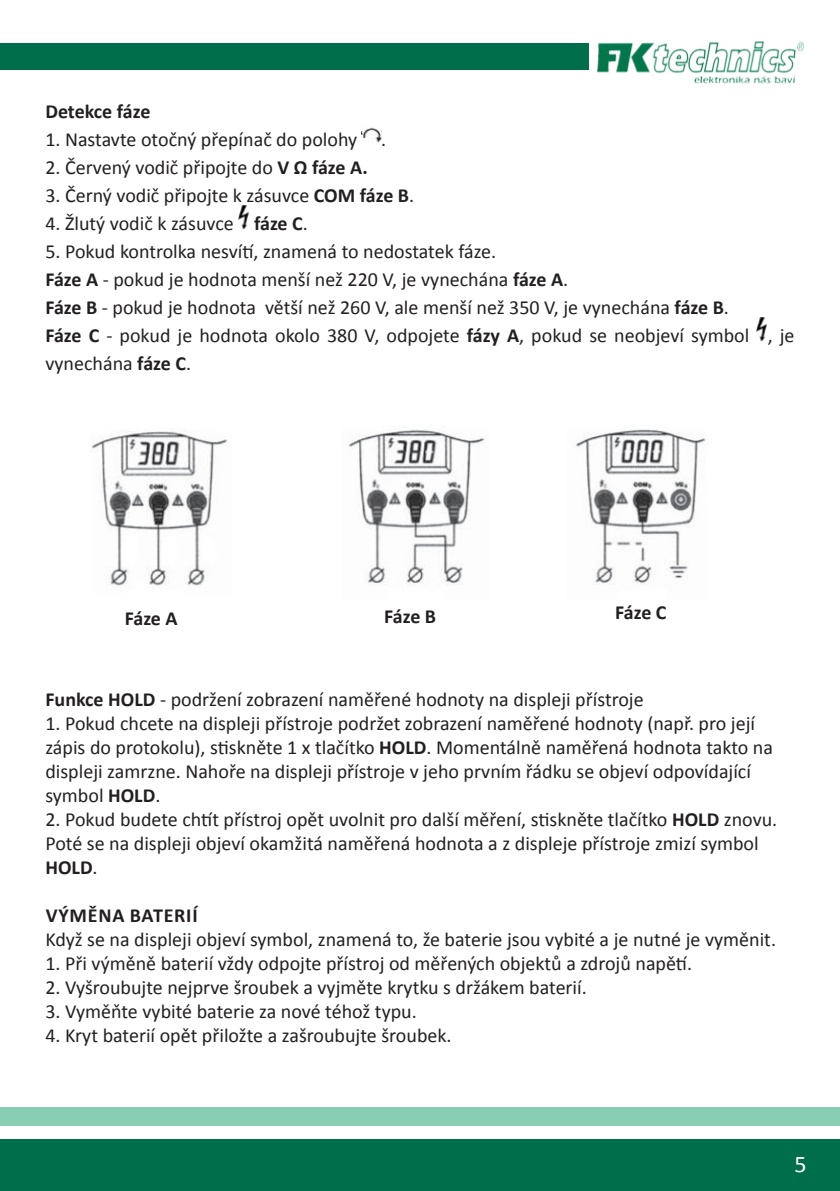
<style>
.page{position:relative;width:840px;height:1191px;background:#fff}
.page>*{position:absolute;margin:0;border:0;box-sizing:border-box;transform-origin:0 0}
.t1{font:24px "Calibri";color:#fff}
.t2{font:20px/24px "Calibri";color:#231f20}
.t3{font:700 20px "Calibri";color:#231f20}
.t4{font:700 20px "Calibri";letter-spacing:.04em;color:#231f20}
.s1{font-weight:700}
</style>
<div class="page">
<div style="left:0;top:44px;width:587px;height:26px;background:#006e4a"></div>
<img style="left:588px;top:41px;width:216px;height:43px">
<div style="left:0;top:1140px;width:839px;height:51px;background:#006e4a"></div>
<div style="left:0;top:1107px;width:839px;height:18px;background:#89ceb4"></div>
<img style="left:362px;top:127px;width:19px;height:16px">
<img style="left:238px;top:205px;width:11px;height:25px">
<img style="left:756px;top:317px;width:11px;height:25px">
<img style="left:91px;top:431px;width:136px;height:158px">
<img style="left:349px;top:427px;width:137px;height:159px">
<img style="left:575px;top:429px;width:131px;height:156px">
<p class="t3" style="left:45px;top:98px;width:106px">Detekce fáze</p>
<p class="t2" style="left:45px;top:127px;width:342px">1. Nastavte otočný přepínač do polohy .</p>
<p class="t2" style="left:45px;top:155px;width:324px">2. Červený vodič připojte do <span class="s1">V Ω fáze A.</span></p>
<p class="t2" style="left:45px;top:183px;width:370px">3. Černý vodič připojte k zásuvce <span class="s1">COM fáze B</span>.</p>
<p class="t2" style="left:45px;top:211px;width:264px">4. Žlutý vodič k zásuvce <span class="s1">fáze C</span>.</p>
<p class="t2" style="left:45px;top:237px;width:750px;line-height:28px">5. Pokud kontrolka nesvítí, znamená to nedostatek fáze.<br><span class="s1">Fáze A</span> - pokud je hodnota menší než 220 V, je vynechána <span class="s1">fáze A</span>.<br><span class="s1">Fáze B</span> - pokud je hodnota větší než 260 V, ale menší než 350 V, je vynechána <span class="s1">fáze B</span>.<br><span class="s1">Fáze C</span> - pokud je hodnota okolo 380 V, odpojete <span class="s1">fázy A</span>, pokud se neobjeví symbol , je vynechána <span class="s1">fáze C</span>.</p>
<p class="t3" style="left:125px;top:605px;width:54px">Fáze A</p>
<p class="t3" style="left:384px;top:603px;width:53px">Fáze B</p>
<p class="t3" style="left:615px;top:600px;width:53px">Fáze C</p>
<p class="t2" style="left:45px;top:687px;width:599px"><span class="s1">Funkce HOLD</span> - podržení zobrazení naměřené hodnoty na displeji přístroje</p>
<p class="t2" style="left:45px;top:711px;width:728px">1. Pokud chcete na displeji přístroje podržet zobrazení naměřené hodnoty (např. pro její zápis do protokolu), stiskněte 1 x tlačítko <span class="s1">HOLD</span>. Momentálně naměřená hodnota takto na displeji zamrzne. Nahoře na displeji přístroje v jeho prvním řádku se objeví odpovídající symbol <span class="s1">HOLD</span>.</p>
<p class="t2" style="left:45px;top:807px;width:733px">2. Pokud budete chtít přístroj opět uvolnit pro další měření, stiskněte tlačítko <span class="s1">HOLD</span> znovu.<br>Poté se na displeji objeví okamžitá naměřená hodnota a z displeje přístroje zmizí symbol<br><span class="s1">HOLD</span>.</p>
<p class="t4" style="left:46px;top:902px;width:153px">VÝMĚNA BATERIÍ</p>
<p class="t2" style="left:45px;top:927px;width:731px">Když se na displeji objeví symbol, znamená to, že baterie jsou vybité a je nutné je vyměnit.</p>
<p class="t2" style="left:45px;top:951px;width:648px">1. Při výměně baterií vždy odpojte přístroj od měřených objektů a zdrojů napětí.</p>
<p class="t2" style="left:45px;top:975px;width:542px">2. Vyšroubujte nejprve šroubek a vyjměte krytku s držákem baterií.</p>
<p class="t2" style="left:45px;top:999px;width:372px">3. Vyměňte vybité baterie za nové téhož typu.</p>
<p class="t2" style="left:45px;top:1023px;width:407px">4. Kryt baterií opět přiložte a zašroubujte šroubek.</p>
<p class="t1" style="left:794px;top:1149px;width:14px">5</p>
</div>
